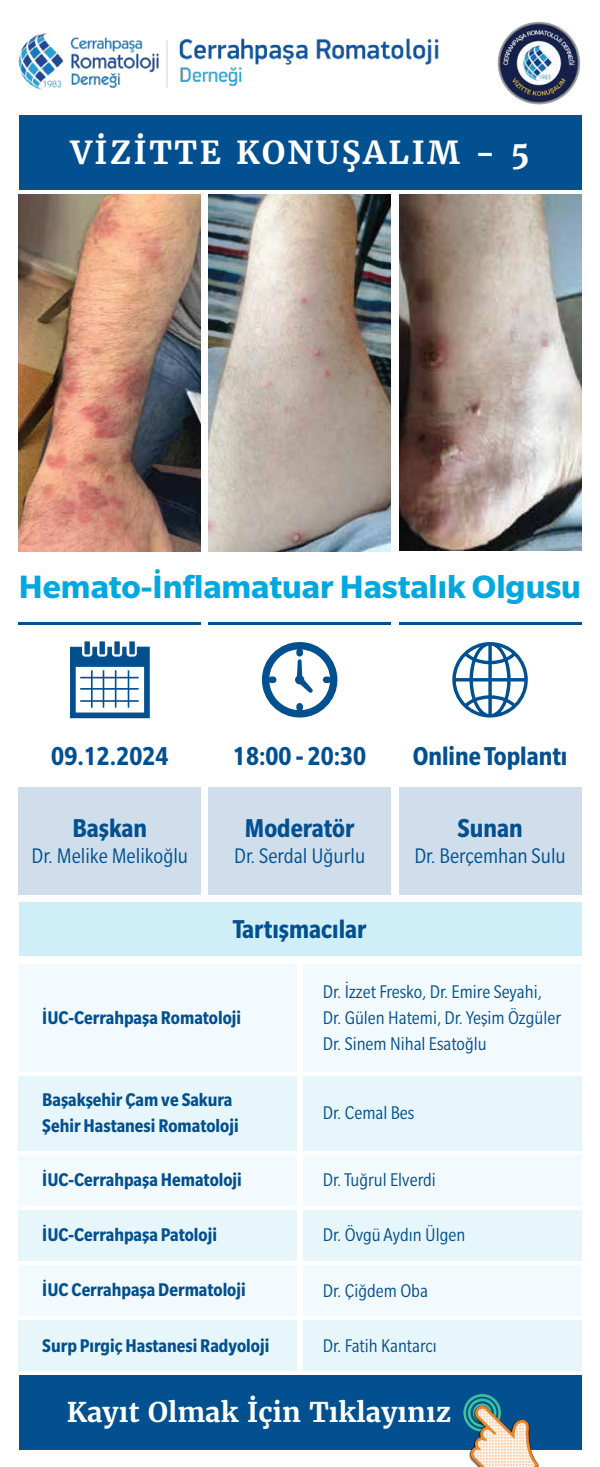
<style>
.page{position:relative;width:600px;height:1467px;background:#fff}
.page>*{position:absolute;margin:0;border:0;box-sizing:border-box;transform-origin:0 0}
.t1{font:700 35.1px "Slate Pro";color:#00a8df}
.t2{font:700 31.6px "Merriweather";letter-spacing:.08em;color:#fff}
.t3{font:700 condensed 28.1px "Slate Pro";color:#025090}
.t4{font:700 27.1px "Merriweather";color:#fff}
.t5{font:condensed 23px "Slate Pro";color:#025090}
.t6{font:700 condensed 20px/26px "Slate Pro";color:#025090}
.t7{font:condensed 20px/26px "Slate Pro";color:#025090}
</style>
<div class="page">
<div style="left:19px;top:787px;width:182px;height:107px;background:#cfdeea"></div>
<div style="left:19px;top:902px;width:562px;height:53px;background:#cfeef8"></div>
<div style="left:209px;top:787px;width:182px;height:107px;background:#cfdeea"></div>
<div style="left:19px;top:963px;width:278px;height:107px;background:#f3fafd"></div>
<div style="left:303px;top:963px;width:278px;height:107px;background:#f3fafd"></div>
<div style="left:399px;top:787px;width:182px;height:107px;background:#cfdeea"></div>
<div style="left:19px;top:115px;width:562px;height:75px;background:#025090"></div>
<hr style="left:19px;top:622px;width:182px;height:2px;background:#025090">
<hr style="left:209px;top:622px;width:182px;height:2px;background:#025090">
<hr style="left:399px;top:622px;width:182px;height:2px;background:#025090">
<div style="left:19px;top:1374px;width:562px;height:75px;background:#025090"></div>
<img style="left:19px;top:194px;width:182px;height:357px">
<img style="left:209px;top:194px;width:182px;height:357px">
<img style="left:399px;top:195px;width:182px;height:355px">
<svg style="left:70px;top:646px;width:80px;height:72px"></svg>
<div style="left:84px;top:641px;width:6px;height:13px;background:#025090"></div>
<div style="left:99px;top:641px;width:6px;height:13px;background:#025090"></div>
<div style="left:114px;top:641px;width:6px;height:13px;background:#025090"></div>
<div style="left:129px;top:641px;width:6px;height:13px;background:#025090"></div>
<svg style="left:262px;top:642px;width:75px;height:75px"></svg>
<svg style="left:452px;top:642px;width:76px;height:75px"></svg>
<div style="left:19px;top:1075px;width:278px;height:74px;background:#e6f6fb"></div>
<div style="left:303px;top:1075px;width:278px;height:74px;background:#e6f6fb"></div>
<div style="left:19px;top:1154px;width:278px;height:50px;background:#f3fafd"></div>
<div style="left:303px;top:1154px;width:278px;height:50px;background:#f3fafd"></div>
<div style="left:19px;top:1264px;width:278px;height:51px;background:#f3fafd"></div>
<div style="left:303px;top:1264px;width:278px;height:51px;background:#f3fafd"></div>
<div style="left:19px;top:1209px;width:278px;height:51px;background:#e6f6fb"></div>
<div style="left:303px;top:1209px;width:278px;height:51px;background:#e6f6fb"></div>
<div style="left:19px;top:1319px;width:278px;height:51px;background:#e6f6fb"></div>
<div style="left:303px;top:1319px;width:278px;height:51px;background:#e6f6fb"></div>
<svg style="left:461px;top:1394px;width:78px;height:73px"></svg>
<img style="left:498px;top:22px;width:82px;height:82px;border-radius:41px">
<img style="left:18px;top:29px;width:522px;height:68px">
<h2 class="t2" style="left:70px;top:132px;width:461px">VİZİTTE KONUŞALIM - 5</h2>
<h1 class="t1" style="left:19px;top:567px;width:564px">Hemato-İnflamatuar Hastalık Olgusu</h1>
<h3 class="t3" style="left:51px;top:741px;width:119px">09.12.2024</h3>
<h3 class="t3" style="left:73px;top:813px;width:76px">Başkan</h3>
<p class="t5" style="left:32px;top:843px;width:158px">Dr. Melike Melikoğlu</p>
<h3 class="t3" style="left:233px;top:741px;width:135px">18:00 - 20:30</h3>
<h3 class="t3" style="left:413px;top:741px;width:156px">Online Toplantı</h3>
<h3 class="t3" style="left:245px;top:813px;width:111px">Moderatör</h3>
<p class="t5" style="left:234px;top:843px;width:133px">Dr. Serdal Uğurlu</p>
<h3 class="t3" style="left:233px;top:914px;width:135px">Tartışmacılar</h3>
<h3 class="t3" style="left:457px;top:813px;width:67px">Sunan</h3>
<p class="t5" style="left:414px;top:843px;width:153px">Dr. Berçemhan Sulu</p>
<p class="t6" style="left:42px;top:1004px;width:200px">İUC-Cerrahpaşa Romatoloji</p>
<p class="t6" style="left:42px;top:1086px;width:198px">Başakşehir Çam ve Sakura<br>Şehir Hastanesi Romatoloji</p>
<p class="t7" style="left:323px;top:978px;width:240px">Dr. İzzet Fresko, Dr. Emire Seyahi,<br>Dr. Gülen Hatemi, Dr. Yeşim Özgüler<br>Dr. Sinem Nihal Esatoğlu</p>
<p class="t7" style="left:323px;top:1099px;width:93px">Dr. Cemal Bes</p>
<p class="t6" style="left:42px;top:1166px;width:201px">İUC-Cerrahpaşa Hematoloji</p>
<p class="t7" style="left:323px;top:1166px;width:114px">Dr. Tuğrul Elverdi</p>
<p class="t6" style="left:42px;top:1221px;width:176px">İUC-Cerrahpaşa Patoloji</p>
<p class="t7" style="left:323px;top:1221px;width:144px">Dr. Övgü Aydın Ülgen</p>
<p class="t6" style="left:42px;top:1276px;width:205px">İUC Cerrahpaşa Dermatoloji</p>
<p class="t7" style="left:323px;top:1276px;width:107px">Dr. Çiğdem Oba</p>
<p class="t6" style="left:42px;top:1331px;width:229px">Surp Pırgiç Hastanesi Radyoloji</p>
<p class="t7" style="left:323px;top:1331px;width:115px">Dr. Fatih Kantarcı</p>
<h3 class="t4" style="left:67px;top:1394px;width:386px">Kayıt Olmak İçin Tıklayınız</h3>
</div>
